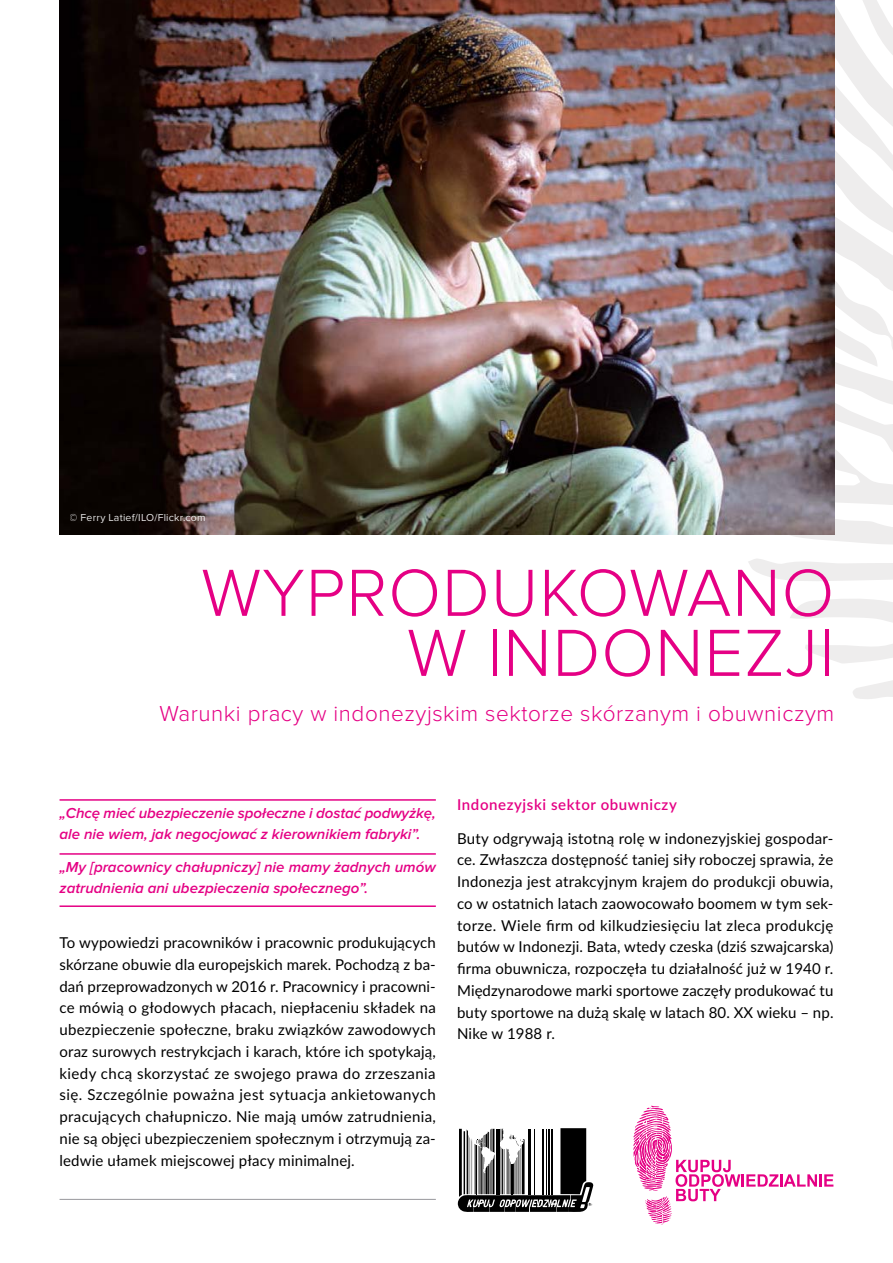
<style>
.page{position:relative;width:893px;height:1263px;background:#fff}
.page>*{position:absolute;margin:0;border:0;box-sizing:border-box;transform-origin:0 0}
.t1{font:300 69px/60px "Proxima Nova";letter-spacing:.015em;color:#e50084;text-align:right}
.t2{font:300 22.5px "Proxima Nova";letter-spacing:.025em;color:#e50084}
.t3{font:15px/21.8px "Lato";letter-spacing:.01em;color:#000;text-align:justify}
.t4{font:italic 600 15px/21px "Proxima Nova";color:#e50084}
.t5{font:600 15px "Lato";letter-spacing:.04em;color:#e50084}
.t6{font:10.5px "Proxima Nova";letter-spacing:.02em;color:#fff}
</style>
<div class="page">
<svg style="left:834px;top:0;width:59px;height:327px;fill:#f0efef"></svg>
<svg style="left:748px;top:327px;width:145px;height:372px"></svg>
<img style="left:60px;top:0;width:774px;height:535px">
<hr style="left:60px;top:799px;width:376px;height:2px;background:#e50084">
<hr style="left:60px;top:853px;width:376px;height:2px;background:#e50084">
<hr style="left:60px;top:905px;width:376px;height:2px;background:#e50084">
<svg style="left:633px;top:1106px;width:200px;height:118px"></svg>
<svg style="left:458px;top:1128px;width:135px;height:84px"></svg>
<hr style="left:60px;top:1199px;width:376px;height:1px;background:#98989c">
<p class="t6" style="left:70px;top:511px;width:137px">© Ferry Latief/ILO/Flickr.com</p>
<h1 class="t1" style="left:201px;top:564px;width:634px">WYPRODUKOWANO<br>W INDONEZJI</h1>
<h2 class="t2" style="left:159px;top:700px;width:676px">Warunki pracy w indonezyjskim sektorze skórzanym i obuwniczym</h2>
<p class="t4" style="left:60px;top:802px;width:378px">„Chcę mieć ubezpieczenie społeczne i dostać podwyżkę, ale nie wiem, jak negocjować z kierownikiem fabryki”.</p>
<p class="t4" style="left:60px;top:856px;width:378px">„My [pracownicy chałupniczy] nie mamy żadnych umów zatrudnienia ani ubezpieczenia społecznego”.</p>
<p class="t3" style="left:60px;top:931px;width:378px">To wypowiedzi pracowników i pracownic produkujących skórzane obuwie dla europejskich marek. Pochodzą z ba&shy;dań przeprowadzonych w 2016 r. Pracownicy i pracowni&shy;ce mówią o głodowych płacach, niepłaceniu składek na ubezpieczenie społeczne, braku związków zawodowych oraz surowych restrykcjach i karach, które ich spotykają, kiedy chcą skorzystać ze swojego prawa do zrzeszania się. Szczególnie poważna jest sytuacja ankietowanych pracujących chałupniczo. Nie mają umów zatrudnienia, nie są objęci ubezpieczeniem społecznym i otrzymują za&shy;ledwie ułamek miejscowej płacy minimalnej.</p>
<p class="t5" style="left:457px;top:793px;width:221px">Indonezyjski sektor obuwniczy</p>
<p class="t3" style="left:457px;top:826px;width:378px">Buty odgrywają istotną rolę w indonezyjskiej gospodar&shy;ce. Zwłaszcza dostępność taniej siły roboczej sprawia, że Indonezja jest atrakcyjnym krajem do produkcji obuwia, co w ostatnich latach zaowocowało boomem w tym sek&shy;torze. Wiele firm od kilkudziesięciu lat zleca produkcję butów w Indonezji. Bata, wtedy czeska (dziś szwajcarska) firma obuwnicza, rozpoczęła tu działalność już w 1940 r.<br>Międzynarodowe marki sportowe zaczęły produkować tu buty sportowe na dużą skalę w latach 80. XX wieku – np.<br>Nike w 1988 r.</p>
</div>
